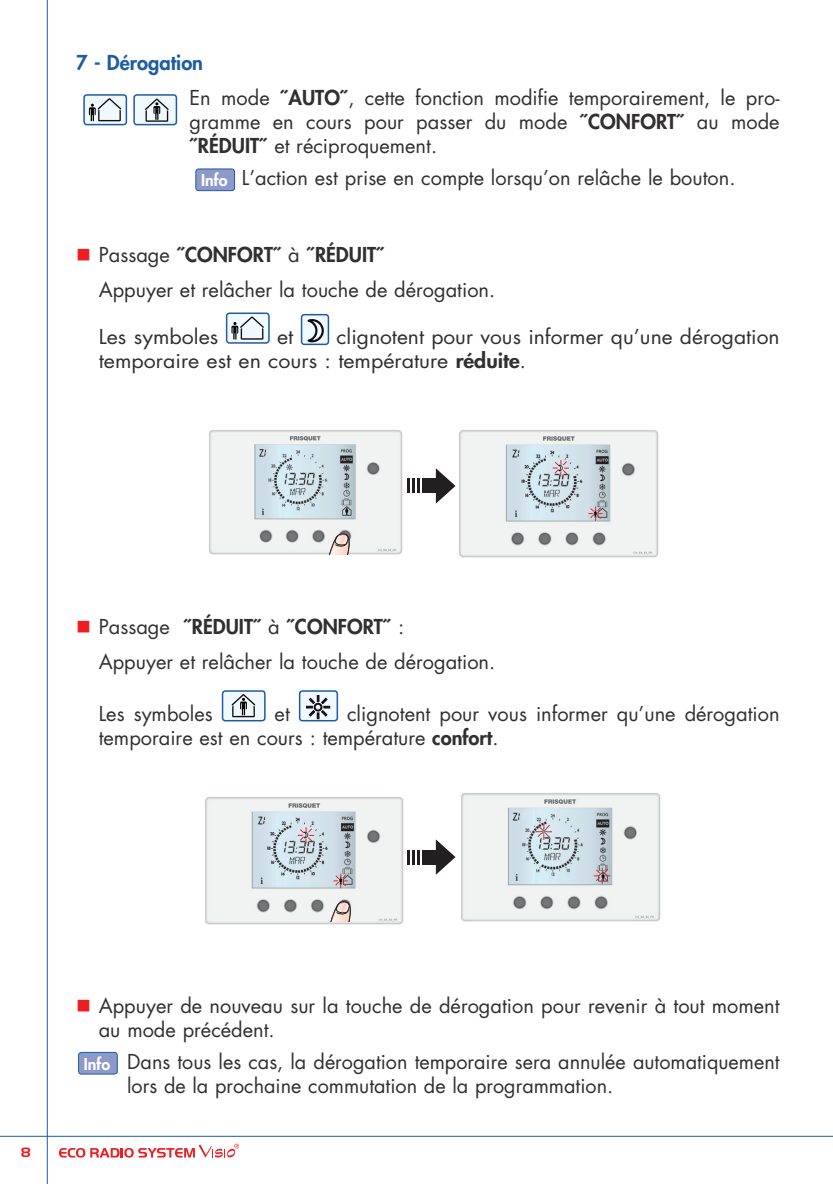
<style>
.page{position:relative;width:833px;height:1184px;background:#fff}
.page>*{position:absolute;margin:0;border:0;box-sizing:border-box;transform-origin:0 0}
.txt2{font:20px/24px "Futura Std";color:#312f30}
.texte{font:20px/24px "Futura Std";color:#312f30;text-align:justify}
.txt2-2{font:20px/24px "Futura Std";color:#312f30;scale:1.05 1}
.txt2-3{font:800 20px "Futura Std";color:#312f30}
.txt2-4{font:20px "Futura Std";color:#312f30;scale:1.07 1}
.titre2{font:800 20px "Futura Std";color:#1f5ba4}
.t1{font:800 16px "Futura Std";color:#fff}
.t2{font:700 14px "Handel Gothic EF";color:#ee1d23}
.s1{font-weight:800}
.s2{color:#ee1d23}
.s3{font-weight:400}
</style>
<div class="page">
<hr style="left:0;top:1136px;width:832px;height:1px;background:#1f5ba4">
<svg style="left:59px;top:1144px;width:180px;height:13px"></svg>
<hr style="left:47px;top:0;width:1px;height:1184px;background:#1f5ba4">
<img style="left:461px;top:793px;width:200px;height:129px">
<img style="left:459px;top:430px;width:200px;height:128px">
<svg style="left:436px;top:468px;width:19px;height:36px"></svg>
<hr style="left:417px;top:479px;width:3px;height:14px;background:#231f20">
<hr style="left:412px;top:479px;width:3px;height:14px;background:#231f20">
<hr style="left:407px;top:479px;width:3px;height:14px;background:#231f20">
<div style="left:422px;top:479px;width:15px;height:14px;background:#231f20"></div>
<img style="left:209px;top:430px;width:194px;height:125px">
<div style="left:79px;top:1052px;width:38px;height:22px;background:#8c99c9;border-radius:3px"></div>
<div style="left:78px;top:1052px;width:40px;height:22px;border:1px solid #1f5ba4;border-radius:3px"></div>
<svg style="left:552px;top:460px;width:17px;height:16px"></svg>
<div style="left:196px;top:169px;width:38px;height:22px;background:#8c99c9;border-radius:3px"></div>
<div style="left:195px;top:168px;width:40px;height:23px;border:1px solid #1f5ba4;border-radius:3px"></div>
<svg style="left:229px;top:315px;width:37px;height:26px"></svg>
<div style="left:226px;top:312px;width:43px;height:32px;border:2px solid #1f5ba4;border-radius:3px"></div>
<svg style="left:304px;top:317px;width:22px;height:25px"></svg>
<div style="left:301px;top:314px;width:28px;height:31px;border:2px solid #1f5ba4;border-radius:3px"></div>
<svg style="left:86px;top:97px;width:38px;height:25px"></svg>
<div style="left:83px;top:94px;width:44px;height:31px;border:2px solid #1f5ba4;border-radius:3px"></div>
<svg style="left:136px;top:97px;width:38px;height:25px"></svg>
<div style="left:133px;top:94px;width:44px;height:31px;border:2px solid #1f5ba4;border-radius:3px"></div>
<svg style="left:436px;top:839px;width:19px;height:36px"></svg>
<hr style="left:417px;top:850px;width:3px;height:14px;background:#231f20">
<hr style="left:412px;top:850px;width:3px;height:14px;background:#231f20">
<hr style="left:407px;top:850px;width:3px;height:14px;background:#231f20">
<div style="left:422px;top:850px;width:15px;height:14px;background:#231f20"></div>
<svg style="left:222px;top:693px;width:43px;height:28px"></svg>
<div style="left:222px;top:690px;width:43px;height:31px;border:2px solid #1f5ba4;border-radius:3px"></div>
<svg style="left:299px;top:693px;width:36px;height:28px"></svg>
<div style="left:299px;top:690px;width:39px;height:31px;border:2px solid #1f5ba4;border-radius:3px"></div>
<svg style="left:328px;top:534px;width:22px;height:20px"></svg>
<svg style="left:588px;top:506px;width:14px;height:15px"></svg>
<img style="left:205px;top:797px;width:199px;height:128px">
<svg style="left:298px;top:827px;width:16px;height:17px"></svg>
<svg style="left:333px;top:874px;width:15px;height:14px"></svg>
<svg style="left:329px;top:901px;width:22px;height:21px"></svg>
<svg style="left:535px;top:824px;width:17px;height:16px"></svg>
<svg style="left:594px;top:868px;width:16px;height:16px"></svg>
<p class="titre2" style="left:76px;top:50px;width:128px">7 - Dérogation</p>
<p class="texte" style="left:189px;top:86px;width:591px">En mode <span class="s1">˝AUTO˝</span>, cette fonction modifie temporairement, le pro&shy;gramme en cours pour passer du mode <span class="s1">˝CONFORT˝</span> au mode <span class="s1">˝RÉDUIT˝</span> et réciproquement.</p>
<p class="t1" style="left:201px;top:170px;width:28px">Info</p>
<p class="txt2" style="left:242px;top:166px;width:495px">L’action est prise en compte lorsqu’on relâche le bouton.</p>
<p class="txt2-3" style="left:76px;top:242px;width:310px"><span class="s2">■</span> <span class="s3">Passage</span> ˝CONFORT˝ <span class="s3">à</span> ˝RÉDUIT˝</p>
<p class="txt2" style="left:99px;top:278px;width:398px">Appuyer et relâcher la touche de dérogation.</p>
<p class="txt2-4" style="left:99px;top:324px;width:113px">Les symboles</p>
<p class="txt2-4" style="left:277px;top:324px;width:17px">et</p>
<p class="txt2-2" style="left:99px;top:325px;width:649px;text-indent:238px">clignotent pour vous informer qu’une dérogation temporaire est en cours : température <span class="s1">réduite</span>.</p>
<p class="txt2-3" style="left:76px;top:614px;width:329px"><span class="s2">■</span> <span class="s3">Passage</span> ˝RÉDUIT˝ <span class="s3">à</span> ˝CONFORT˝ <span class="s3">:</span></p>
<p class="txt2" style="left:99px;top:650px;width:398px">Appuyer et relâcher la touche de dérogation.</p>
<p class="txt2" style="left:99px;top:702px;width:115px">Les symboles</p>
<p class="txt2" style="left:274px;top:702px;width:17px">et</p>
<p class="txt2" style="left:99px;top:702px;width:682px;text-indent:248px">clignotent pour vous informer qu’une dérogation temporaire est en cours : température <span class="s1">confort</span>.</p>
<p class="t2" style="left:21px;top:1144px;width:12px">8</p>
<p class="txt2" style="left:99px;top:993px;width:682px;text-indent:-23px"><span class="s2">■</span> Appuyer de nouveau sur la touche de dérogation pour revenir à tout moment au mode précédent.</p>
<p class="t1" style="left:84px;top:1054px;width:28px">Info</p>
<p class="txt2" style="left:127px;top:1049px;width:654px">Dans tous les cas, la dérogation temporaire sera annulée automatiquement lors de la prochaine commutation de la programmation.</p>
</div>
